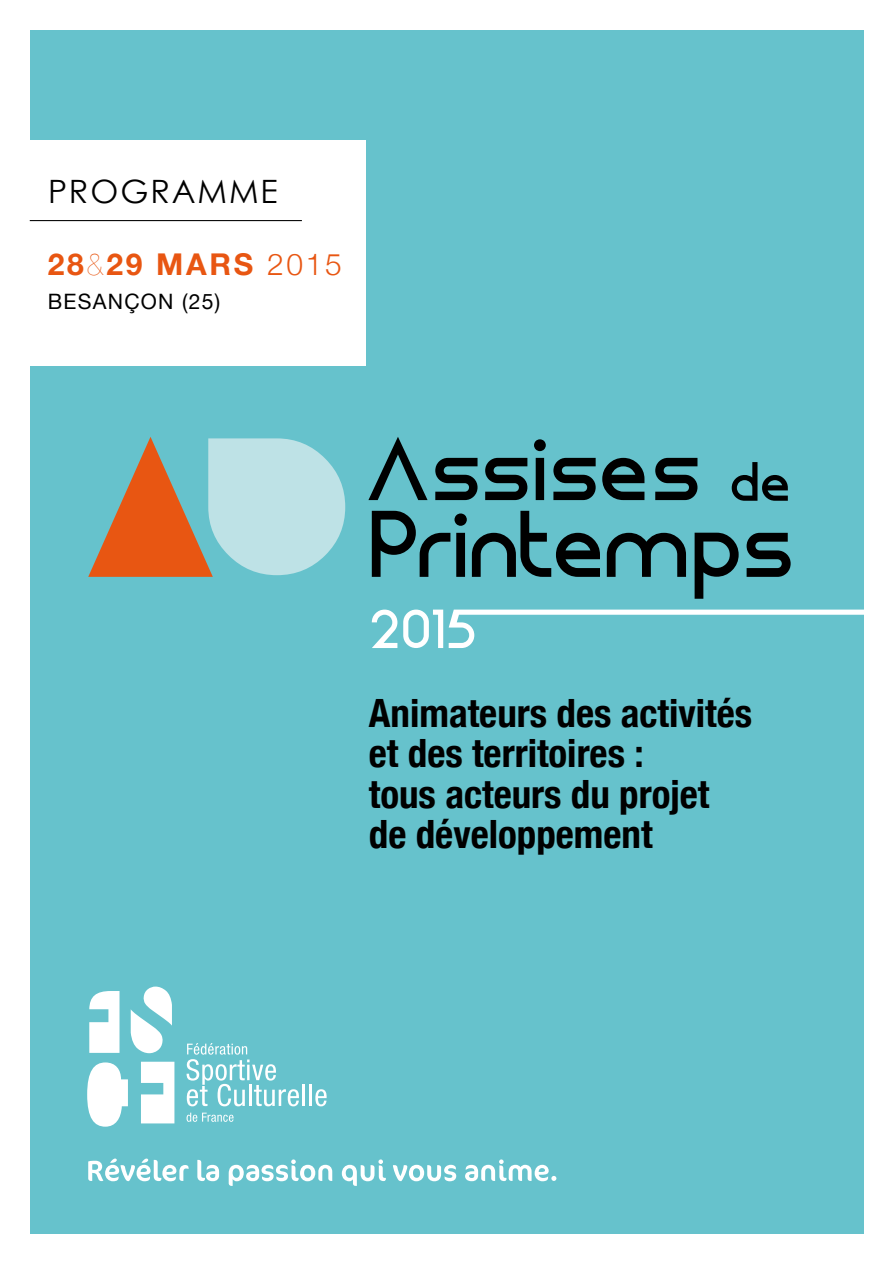
<style>
.page{position:relative;width:893px;height:1263px;background:#fff}
.page>*{position:absolute;margin:0;border:0;box-sizing:border-box;transform-origin:0 0}
.t1{font:700 condensed 39px/40.5px "Helvetica Neue";color:#000}
.t2{font:32.25px "Century Gothic";letter-spacing:.06em;color:#000}
.t3{font:700 30px "Helvetica Neue";letter-spacing:.09em;color:#e85612}
.t4{font:21.15px "Helvetica Neue";letter-spacing:.06em;color:#000}
.s1{font-weight:200}
.s2{font-weight:300}
</style>
<div class="page">
<div style="left:30px;top:30px;width:833px;height:1203px;background:#66c2cc"></div>
<div style="left:21px;top:140px;width:345px;height:226px;background:#fff"></div>
<svg style="left:87px;top:1062px;width:41px;height:65px"></svg>
<svg style="left:131px;top:986px;width:41px;height:67px"></svg>
<svg style="left:89px;top:991px;width:31px;height:62px;background:#e2f3f5"></svg>
<svg style="left:141px;top:1062px;width:33px;height:61px;background:#ebf7f8"></svg>
<hr style="left:302px;top:1084px;width:3px;height:22px;background:#fff">
<hr style="left:309px;top:1084px;width:3px;height:22px;background:#fff">
<svg style="left:315px;top:1089px;width:12px;height:17px"></svg>
<svg style="left:187px;top:1113px;width:47px;height:9px"></svg>
<svg style="left:187px;top:1043px;width:112px;height:63px"></svg>
<svg style="left:88px;top:1158px;width:101px;height:23px"></svg>
<svg style="left:197px;top:1160px;width:22px;height:21px"></svg>
<svg style="left:229px;top:1159px;width:103px;height:27px"></svg>
<svg style="left:342px;top:1159px;width:44px;height:27px"></svg>
<svg style="left:393px;top:1165px;width:63px;height:16px"></svg>
<svg style="left:465px;top:1159px;width:91px;height:22px"></svg>
<hr style="left:30px;top:220px;width:272px;height:1px;background:#000">
<svg style="left:368px;top:437px;width:60px;height:63px"></svg>
<svg style="left:435px;top:458px;width:42px;height:42px"></svg>
<svg style="left:485px;top:458px;width:42px;height:42px"></svg>
<svg style="left:534px;top:439px;width:12px;height:61px"></svg>
<svg style="left:553px;top:458px;width:43px;height:42px"></svg>
<svg style="left:602px;top:458px;width:42px;height:42px"></svg>
<svg style="left:655px;top:458px;width:42px;height:42px"></svg>
<svg style="left:732px;top:462px;width:56px;height:39px"></svg>
<svg style="left:372px;top:511px;width:228px;height:66px"></svg>
<svg style="left:607px;top:533px;width:79px;height:44px"></svg>
<svg style="left:695px;top:533px;width:44px;height:66px"></svg>
<svg style="left:747px;top:533px;width:44px;height:44px"></svg>
<svg style="left:88px;top:437px;width:257px;height:140px"></svg>
<svg style="left:372px;top:610px;width:492px;height:38px"></svg>
<p class="t2" style="left:48px;top:171px;width:231px">PROGRAMME</p>
<p class="t3" style="left:48px;top:246px;width:296px">28<span class="s1">&amp;</span>29 MARS <span class="s2">2015</span></p>
<p class="t4" style="left:48px;top:289px;width:174px">BESANÇON (25)</p>
<p class="t1" style="left:369px;top:692px;width:385px">Animateurs des activités et des territoires :<br>tous acteurs du projet de développement</p>
</div>
